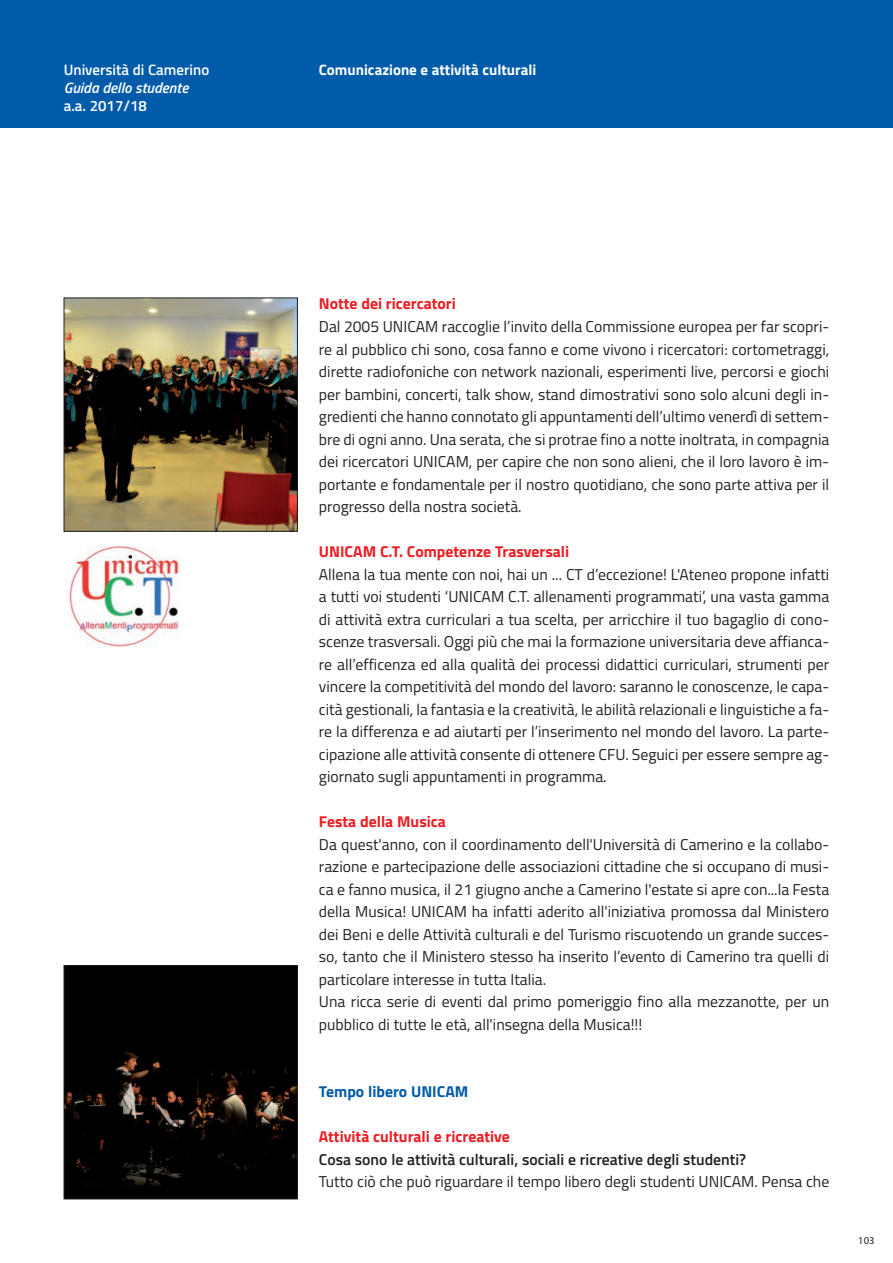
<style>
.page{position:relative;width:893px;height:1263px;background:#fff}
.page>*{position:absolute;margin:0;border:0;box-sizing:border-box;transform-origin:0 0}
.t1{font:15.75px/22.5px "Titillium";color:#231f20;text-align:justify}
.t2{font:700 15.75px "Titillium";color:#ee1d23}
.t3{font:600 15.75px "Titillium";color:#231f20}
.t4{font:700 15.75px "Titillium";color:#015ba9}
.t5{font:600 15px "Titillium";color:#fff}
.t6{font:700 15px "Titillium";color:#fff}
.t7{font:italic 600 15px "Titillium";color:#fff}
.t8{font:10.5px "Myriad";color:#231f20}
</style>
<div class="page">
<img style="left:66px;top:546px;width:113px;height:101px">
<div style="left:0;top:0;width:893px;height:128px;background:#015ba9"></div>
<img style="left:66px;top:300px;width:230px;height:229px">
<div style="left:64px;top:298px;width:234px;height:233px;border:1px solid #231f20"></div>
<img style="left:66px;top:967px;width:230px;height:230px">
<div style="left:64px;top:965px;width:234px;height:234px;border:1px solid #231f20"></div>
<p class="t5" style="left:64px;top:64px;width:147px">Università di Camerino</p>
<p class="t7" style="left:64px;top:82px;width:126px">Guida dello studente</p>
<p class="t5" style="left:64px;top:100px;width:85px">a.a. 2017/18</p>
<p class="t6" style="left:319px;top:65px;width:219px">Comunicazione e attività culturali</p>
<p class="t2" style="left:319px;top:298px;width:138px">Notte dei ricercatori</p>
<p class="t1" style="left:319px;top:317px;width:512px">Dal 2005 UNICAM raccoglie l’invito della Commissione europea per far scopri&shy;re al pubblico chi sono, cosa fanno e come vivono i ricercatori: cortometraggi, dirette radiofoniche con network nazionali, esperimenti live, percorsi e giochi per bambini, concerti, talk show, stand dimostrativi sono solo alcuni degli in&shy;gredienti che hanno connotato gli appuntamenti dell’ultimo venerdì di settem&shy;bre di ogni anno. Una serata, che si protrae fino a notte inoltrata, in compagnia dei ricercatori UNICAM, per capire che non sono alieni, che il loro lavoro è im&shy;portante e fondamentale per il nostro quotidiano, che sono parte attiva per il progresso della nostra società.</p>
<p class="t2" style="left:319px;top:546px;width:252px">UNICAM C.T. Competenze Trasversali</p>
<p class="t1" style="left:319px;top:564px;width:512px">Allena la tua mente con noi, hai un ... CT d’eccezione! L'Ateneo propone infatti a tutti voi studenti ‘UNICAM C.T. allenamenti programmati’, una vasta gamma di attività extra curriculari a tua scelta, per arricchire il tuo bagaglio di cono&shy;scenze trasversali. Oggi più che mai la formazione universitaria deve affianca&shy;re all’efficenza ed alla qualità dei processi didattici curriculari, strumenti per vincere la competitività del mondo del lavoro: saranno le conoscenze, le capa&shy;cità gestionali, la fantasia e la creatività, le abilità relazionali e linguistiche a fa&shy;re la differenza e ad aiutarti per l’inserimento nel mondo del lavoro. La parte&shy;cipazione alle attività consente di ottenere CFU. Seguici per essere sempre ag&shy;giornato sugli appuntamenti in programma.</p>
<p class="t2" style="left:319px;top:816px;width:128px">Festa della Musica</p>
<p class="t1" style="left:319px;top:834px;width:512px;text-align:left">Da quest'anno, con il coordinamento dell'Università di Camerino e la collabo&shy;razione e partecipazione delle associazioni cittadine che si occupano di musi&shy;ca e fanno musica, il 21 giugno anche a Camerino l'estate si apre con...la Festa della Musica! UNICAM ha infatti aderito all'iniziativa promossa dal Ministero dei Beni e delle Attività culturali e del Turismo riscuotendo un grande succes&shy;so, tanto che il Ministero stesso ha inserito l’evento di Camerino tra quelli di particolare interesse in tutta Italia.<br>Una ricca serie di eventi dal primo pomeriggio fino alla mezzanotte, per un pubblico di tutte le età, all'insegna della Musica!!!</p>
<p class="t4" style="left:319px;top:1086px;width:151px">Tempo libero UNICAM</p>
<p class="t2" style="left:319px;top:1131px;width:193px">Attività culturali e ricreative</p>
<p class="t3" style="left:319px;top:1153px;width:429px">Cosa sono le attività culturali, sociali e ricreative degli studenti?</p>
<p class="t1" style="left:319px;top:1172px;width:512px">Tutto ciò che può riguardare il tempo libero degli studenti UNICAM. Pensa che</p>
<p class="t8" style="left:858px;top:1237px;width:18px">103</p>
</div>
